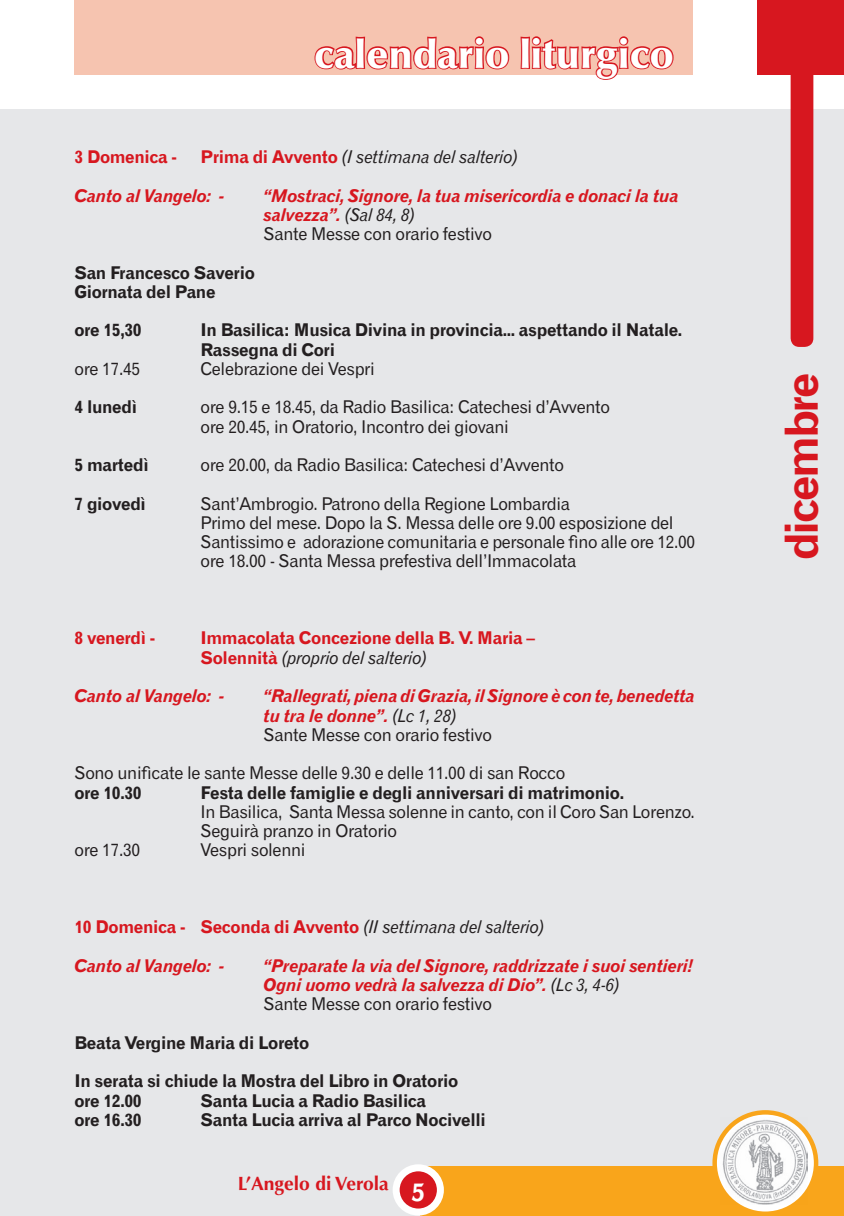
<style>
.page{position:relative;width:844px;height:1216px;background:#fff}
.page>*{position:absolute;margin:0;border:0;box-sizing:border-box;transform-origin:0 0}
.t1{font:45.5px "Gothic 720 BT Bold B";letter-spacing:-.05em;color:#d7171f}
.t2{font:900 40.25px "Optima";color:#fff}
.t3{font:700 19.25px "Optima";color:#d7171f}
.t4{font:17.5px/19.2px "Gothic 720 BT Roman B";letter-spacing:-.02em;color:#231f20}
.t5{font:17.5px/19.2px "Gothic 720 BT Bold B";letter-spacing:-.02em;color:#231f20}
.t6{font:17.5px/19.2px "Gothic 720 BT Bold Italic B";letter-spacing:-.02em;color:#d7171f}
.t7{font:17.5px "Gothic 720 BT Bold B";letter-spacing:-.02em;color:#d7171f}
.t8{font:17.5px "Gothic 720 BT Italic B";letter-spacing:-.02em;color:#231f20}
.s1{font-family:"Gothic 720 BT Bold B";color:#d7171f}
.s2{font-family:"Gothic 720 BT Italic B";color:#231f20}
.s3{font-family:"Cantoria";font-size:24.5px;color:#fff}
</style>
<div class="page">
<div style="left:756px;top:0;width:87px;height:74px;background:#d7171f"></div>
<div style="left:74px;top:0;width:618px;height:74px;background:#f6c4b0"></div>
<div style="left:0;top:109px;width:843px;height:1106px;background:#e6e7e9"></div>
<div style="left:420px;top:1166px;width:423px;height:49px;background:#f9a51b"></div>
<svg style="left:396px;top:1167px;width:44px;height:44px"></svg>
<div style="left:392px;top:1164px;width:52px;height:51px;border:7px solid #fff;border-radius:50%"></div>
<svg style="left:714px;top:1112px;width:101px;height:101px"></svg>
<div style="left:712px;top:1110px;width:106px;height:105px;border:4px solid #f9a51b;border-radius:50%"></div>
<img style="left:720px;top:1117px;width:87px;height:87px">
<div style="left:790px;top:31px;width:23px;height:316px;background:#d7171f;border-radius:9px"></div>
<svg style="left:313px;top:36px;width:197px;height:39px"></svg>
<svg style="left:519px;top:36px;width:155px;height:44px"></svg>
<h2 class="t2" style="left:314px;top:30px;width:361px">calendario liturgico</h2>
<p class="t7" style="left:74px;top:146px;width:104px">3 Domenica -</p>
<p class="t8" style="left:200px;top:146px;width:319px"><span class="s1">Prima di Avvento</span> (I settimana del salterio)</p>
<p class="t6" style="left:74px;top:185px;width:152px">Canto al Vangelo: -</p>
<p class="t6" style="left:263px;top:185px;width:416px">“Mostraci, Signore, la tua misericordia e donaci la tua salvezza”. <span class="s2">(Sal 84, 8)</span></p>
<p class="t4" style="left:263px;top:224px;width:230px">Sante Messe con orario festivo</p>
<p class="t5" style="left:74px;top:262px;width:182px">San Francesco Saverio<br>Giornata del Pane</p>
<p class="t5" style="left:74px;top:320px;width:69px">ore 15,30</p>
<p class="t5" style="left:200px;top:320px;width:483px">In Basilica: Musica Divina in provincia... aspettando il Natale.<br>Rassegna di Cori</p>
<p class="t4" style="left:74px;top:359px;width:67px">ore 17.45</p>
<p class="t4" style="left:200px;top:359px;width:176px">Celebrazione dei Vespri</p>
<p class="t5" style="left:74px;top:397px;width:64px">4 lunedì</p>
<p class="t4" style="left:200px;top:397px;width:411px">ore 9.15 e 18.45, da Radio Basilica: Catechesi d’Avvento ore 20.45, in Oratorio, Incontro dei giovani</p>
<p class="t5" style="left:74px;top:455px;width:76px">5 martedì</p>
<p class="t4" style="left:200px;top:455px;width:365px">ore 20.00, da Radio Basilica: Catechesi d’Avvento</p>
<p class="t5" style="left:74px;top:493px;width:73px">7 giovedì</p>
<p class="t4" style="left:200px;top:493px;width:496px">Sant’Ambrogio. Patrono della Regione Lombardia<br>Primo del mese. Dopo la S. Messa delle ore 9.00 esposizione del Santissimo e adorazione comunitaria e personale fino alle ore 12.00 ore 18.00 - Santa Messa prefestiva dell’Immacolata</p>
<p class="t7" style="left:74px;top:627px;width:82px">8 venerdì -</p>
<p class="t7" style="left:200px;top:627px;width:336px">Immacolata Concezione della B. V. Maria –</p>
<p class="t8" style="left:200px;top:646px;width:228px"><span class="s1">Solennità</span> (proprio del salterio)</p>
<p class="t6" style="left:74px;top:686px;width:152px">Canto al Vangelo: -</p>
<p class="t6" style="left:263px;top:686px;width:433px">“Rallegrati, piena di Grazia, il Signore è con te, benedetta tu tra le donne”. <span class="s2">(Lc 1, 28)</span></p>
<p class="t4" style="left:263px;top:724px;width:230px">Sante Messe con orario festivo</p>
<p class="t4" style="left:74px;top:763px;width:492px">Sono unificate le sante Messe delle 9.30 e delle 11.00 di san Rocco</p>
<p class="t5" style="left:74px;top:782px;width:69px">ore 10.30</p>
<p class="t5" style="left:200px;top:782px;width:425px">Festa delle famiglie e degli anniversari di matrimonio.</p>
<p class="t4" style="left:200px;top:801px;width:496px">In Basilica, Santa Messa solenne in canto, con il Coro San Lorenzo.<br>Seguirà pranzo in Oratorio</p>
<p class="t4" style="left:74px;top:840px;width:67px">ore 17.30</p>
<p class="t4" style="left:200px;top:840px;width:106px">Vespri solenni</p>
<p class="t7" style="left:74px;top:916px;width:471px">10 Domenica - Seconda di Avvento <span class="s2">(II settimana del salterio)</span></p>
<p class="t6" style="left:74px;top:955px;width:152px">Canto al Vangelo: -</p>
<p class="t6" style="left:263px;top:955px;width:431px">“Preparate la via del Signore, raddrizzate i suoi sentieri!<br>Ogni uomo vedrà la salvezza di Dio”. <span class="s2">(Lc 3, 4-6)</span></p>
<p class="t4" style="left:263px;top:994px;width:230px">Sante Messe con orario festivo</p>
<p class="t5" style="left:74px;top:1032px;width:236px">Beata Vergine Maria di Loreto</p>
<p class="t5" style="left:74px;top:1071px;width:385px">In serata si chiude la Mostra del Libro in Oratorio ore 12.00</p>
<p class="t5" style="left:200px;top:1090px;width:227px">Santa Lucia a Radio Basilica</p>
<p class="t5" style="left:74px;top:1109px;width:69px">ore 16.30</p>
<p class="t5" style="left:200px;top:1109px;width:287px">Santa Lucia arriva al Parco Nocivelli</p>
<p class="t3" style="left:238px;top:1171px;width:189px">L’Angelo di Verola <span class="s3">5</span></p>
<h1 class="t1" style="left:773px;top:560px;width:189px;rotate:-90deg">dicembre</h1>
</div>
